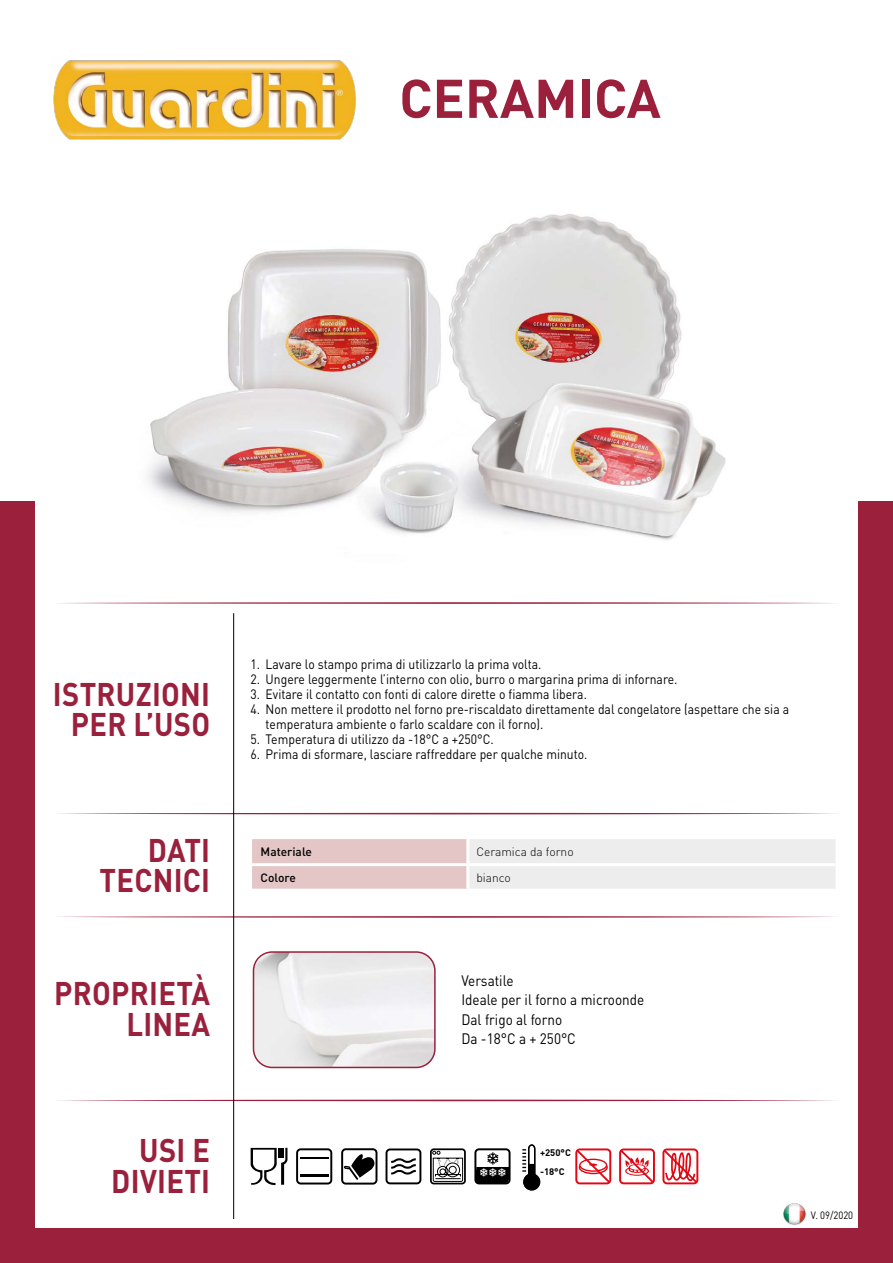
<style>
.page{position:relative;width:893px;height:1263px;background:#fff}
.page>*{position:absolute;margin:0;border:0;box-sizing:border-box;transform-origin:0 0}
.t1{font:700 53.55px "DIN";color:#9a203c}
.t2{font:700 32.4px/30.3px "DIN Pro";letter-spacing:.01em;color:#9a203c;text-align:right;scale:.9 1}
.t3{font:15px/19.5px "DIN";color:#000;scale:.9 1}
.t4{font:13.5px/15px "DIN Pro";color:#000;scale:.9 1}
.t5{font:300 12px "DIN Pro";color:#000}
.t6{font:500 12px "DIN Pro";color:#000}
.t7{font:10.5px "DIN Pro";color:#000;scale:.9 1}
.t8{font:700 9.45px/18.9px "DIN";color:#000}
</style>
<div class="page">
<img style="left:783px;top:1203px;width:23px;height:22px">
<img style="left:148px;top:214px;width:578px;height:326px">
<div style="left:0;top:502px;width:34px;height:761px;background:#9a203c"></div>
<div style="left:859px;top:502px;width:34px;height:761px;background:#9a203c"></div>
<div style="left:22px;top:1229px;width:859px;height:34px;background:#9a203c"></div>
<svg style="left:58px;top:813px;width:778px;height:1px"></svg>
<svg style="left:58px;top:602px;width:778px;height:2px;background:#c68392"></svg>
<svg style="left:58px;top:916px;width:778px;height:2px;background:#c68392"></svg>
<svg style="left:58px;top:1099px;width:778px;height:2px"></svg>
<hr style="left:233px;top:613px;width:1px;height:606px;background:#000">
<svg style="left:252px;top:839px;width:584px;height:50px;background:#e9dfde"></svg>
<hr style="left:466px;top:839px;width:3px;height:24px;background:#fff">
<hr style="left:252px;top:863px;width:216px;height:3px;background:#fff">
<hr style="left:468px;top:863px;width:368px;height:3px;background:#fff">
<hr style="left:466px;top:866px;width:3px;height:23px;background:#fff">
<img style="left:53px;top:60px;width:303px;height:80px">
<svg style="left:430px;top:1148px;width:36px;height:36px"></svg>
<svg style="left:251px;top:1148px;width:37px;height:37px"></svg>
<svg style="left:296px;top:1148px;width:36px;height:36px"></svg>
<svg style="left:619px;top:1151px;width:36px;height:34px"></svg>
<div style="left:619px;top:1148px;width:36px;height:36px;border:2px solid #e30613;border-radius:4px"></div>
<svg style="left:576px;top:1151px;width:36px;height:34px"></svg>
<div style="left:575px;top:1148px;width:36px;height:36px;border:2px solid #e30613;border-radius:4px"></div>
<svg style="left:386px;top:1148px;width:35px;height:36px"></svg>
<div style="left:474px;top:1148px;width:36px;height:36px;border:2px solid #000;border-radius:4px"></div>
<svg style="left:475px;top:1152px;width:34px;height:32px"></svg>
<svg style="left:522px;top:1144px;width:19px;height:47px"></svg>
<svg style="left:662px;top:1148px;width:36px;height:36px"></svg>
<img style="left:253px;top:954px;width:180px;height:113px">
<div style="left:253px;top:951px;width:183px;height:117px;border:2px solid #9a203c;border-radius:19px"></div>
<svg style="left:341px;top:1148px;width:36px;height:36px"></svg>
<h1 class="t1" style="left:399px;top:64px;width:263px">CERAMICA</h1>
<h2 class="t2" style="left:53px;top:678px;width:176px;text-align:center">ISTRUZIONI<br>PER L’USO</h2>
<h2 class="t2" style="left:99px;top:834px;width:125px">DATI<br>TECNICI</h2>
<h2 class="t2" style="left:54px;top:977px;width:175px">PROPRIETÀ<br>LINEA</h2>
<h2 class="t2" style="left:111px;top:1134px;width:111px">USI E<br>DIVIETI</h2>
<p class="t4" style="left:251px;top:656px;width:325px">1. Lavare lo stampo prima di utilizzarlo la prima volta.</p>
<p class="t4" style="left:251px;top:671px;width:476px">2. Ungere leggermente l’interno con olio, burro o margarina prima di infornare.</p>
<p class="t4" style="left:251px;top:686px;width:375px">3. Evitare il contatto con fonti di calore dirette o fiamma libera.</p>
<p class="t4" style="left:266px;top:701px;width:583px;text-indent:-15px">4. Non mettere il prodotto nel forno pre-riscaldato direttamente dal congelatore (aspettare che sia a temperatura ambiente o farlo scaldare con il forno).</p>
<p class="t4" style="left:251px;top:731px;width:272px">5. Temperatura di utilizzo da -18°C a +250°C.</p>
<p class="t4" style="left:251px;top:746px;width:376px">6. Prima di sformare, lasciare raffreddare per qualche minuto.</p>
<p class="t6" style="left:261px;top:842px;width:53px">Materiale</p>
<p class="t5" style="left:476px;top:843px;width:99px">Ceramica da forno</p>
<p class="t6" style="left:261px;top:868px;width:37px">Colore</p>
<p class="t5" style="left:476px;top:869px;width:36px">bianco</p>
<p class="t3" style="left:461px;top:970px;width:205px">Versatile<br>Ideale per il forno a microonde<br>Dal frigo al forno<br>Da -18°C a + 250°C</p>
<p class="t8" style="left:540px;top:1143px;width:32px">+250°C -18°C</p>
<p class="t7" style="left:811px;top:1207px;width:48px">V. 09/2020</p>
</div>
